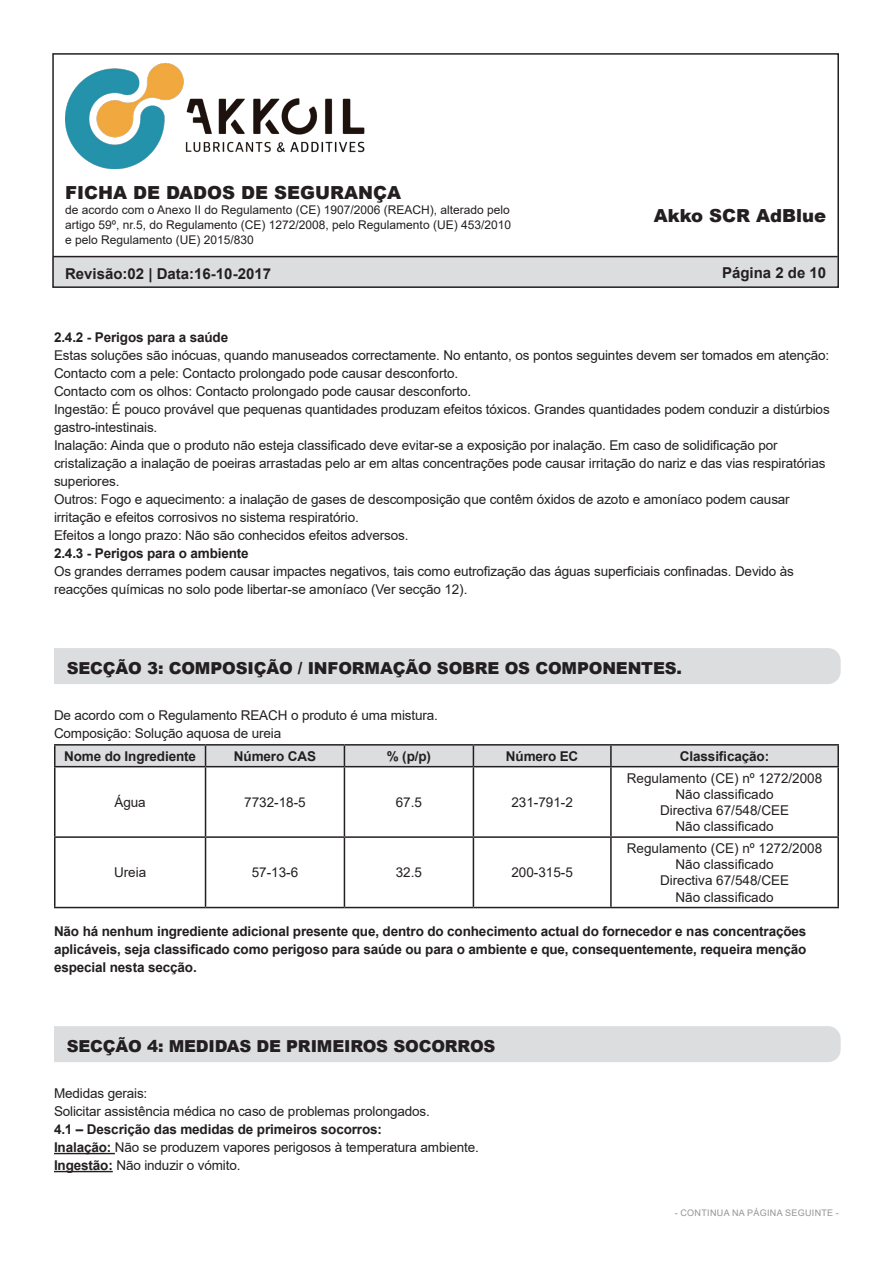
<style>
.page{position:relative;width:893px;height:1263px;background:#fff}
.page>*{position:absolute;margin:0;border:0;box-sizing:border-box;transform-origin:0 0}
.t1{font:900 18px "Arial";color:#231f20}
.t2{font:900 16.5px "Arial";letter-spacing:-.01em;color:#231f20}
.t3{font:700 15px "Arial";color:#231f20}
.t4{font:13.5px/18px "Arial";letter-spacing:-.01em;color:#231f20}
.t5{font:700 13.5px/18px "Arial";letter-spacing:-.01em;color:#231f20;text-align:justify}
.t6{font:12px/15px "Arial";color:#231f20;text-align:justify}
.t7{font:9px "Arial";letter-spacing:.035em;color:#939598}
.s1{font-weight:700}
</style>
<div class="page">
<div style="left:52px;top:257px;width:787px;height:31px;background:#dcdddf"></div>
<div style="left:52px;top:53px;width:787px;height:235px;border:2px solid #231f20"></div>
<img style="left:65px;top:64px;width:300px;height:104px">
<hr style="left:53px;top:256px;width:785px;height:1px;background:#231f20">
<hr style="left:54px;top:1153px;width:61px;height:1px;background:#231f20">
<hr style="left:54px;top:1171px;width:59px;height:1px;background:#231f20">
<div style="left:54px;top:648px;width:787px;height:36px;background:#dcdddf"></div>
<hr style="left:54px;top:744px;width:152px;height:2px;background:#231f20">
<hr style="left:54px;top:746px;width:2px;height:20px;background:#231f20">
<hr style="left:206px;top:744px;width:138px;height:2px;background:#231f20">
<hr style="left:344px;top:744px;width:129px;height:2px;background:#231f20">
<hr style="left:473px;top:744px;width:138px;height:2px;background:#231f20">
<svg style="left:55px;top:745px;width:782px;height:21px;background:#d6d7d9"></svg>
<hr style="left:611px;top:744px;width:228px;height:2px;background:#231f20">
<hr style="left:610px;top:746px;width:2px;height:20px;background:#231f20">
<hr style="left:837px;top:746px;width:2px;height:20px;background:#231f20">
<hr style="left:54px;top:766px;width:152px;height:1px;background:#231f20">
<hr style="left:54px;top:767px;width:2px;height:69px;background:#231f20">
<hr style="left:206px;top:766px;width:138px;height:1px;background:#231f20">
<hr style="left:205px;top:767px;width:1px;height:69px;background:#231f20">
<hr style="left:344px;top:766px;width:129px;height:1px;background:#231f20">
<hr style="left:344px;top:767px;width:1px;height:69px;background:#231f20">
<hr style="left:473px;top:766px;width:138px;height:1px;background:#231f20">
<hr style="left:473px;top:767px;width:1px;height:69px;background:#231f20">
<hr style="left:611px;top:766px;width:228px;height:1px;background:#231f20">
<hr style="left:610px;top:767px;width:2px;height:69px;background:#231f20">
<hr style="left:837px;top:767px;width:2px;height:69px;background:#231f20">
<hr style="left:54px;top:836px;width:152px;height:2px;background:#231f20">
<hr style="left:54px;top:838px;width:2px;height:69px;background:#231f20">
<hr style="left:206px;top:836px;width:138px;height:2px;background:#231f20">
<hr style="left:205px;top:838px;width:1px;height:69px;background:#231f20">
<hr style="left:344px;top:836px;width:129px;height:2px;background:#231f20">
<hr style="left:344px;top:838px;width:1px;height:69px;background:#231f20">
<hr style="left:473px;top:836px;width:138px;height:2px;background:#231f20">
<hr style="left:473px;top:838px;width:1px;height:69px;background:#231f20">
<hr style="left:611px;top:836px;width:228px;height:2px;background:#231f20">
<hr style="left:610px;top:838px;width:2px;height:69px;background:#231f20">
<hr style="left:837px;top:838px;width:2px;height:69px;background:#231f20">
<hr style="left:54px;top:907px;width:152px;height:1px;background:#231f20">
<hr style="left:206px;top:907px;width:138px;height:1px;background:#231f20">
<hr style="left:344px;top:907px;width:129px;height:1px;background:#231f20">
<hr style="left:473px;top:907px;width:138px;height:1px;background:#231f20">
<hr style="left:611px;top:907px;width:228px;height:1px;background:#231f20">
<div style="left:54px;top:1026px;width:787px;height:36px;background:#dcdddf"></div>
<h1 class="t1" style="left:65px;top:180px;width:338px">FICHA DE DADOS DE SEGURANÇA</h1>
<p class="t6" style="left:65px;top:202px;width:447px">de acordo com o Anexo II do Regulamento (CE) 1907/2006 (REACH), alterado pelo artigo 59º, nr.5, do Regulamento (CE) 1272/2008, pelo Regulamento (UE) 453/2010 e pelo Regulamento (UE) 2015/830</p>
<p class="t3" style="left:65px;top:263px;width:207px">Revisão:02 | Data:16-10-2017</p>
<h1 class="t1" style="left:654px;top:202px;width:174px">Akko SCR AdBlue</h1>
<p class="t3" style="left:722px;top:262px;width:106px">Página 2 de 10</p>
<p class="t5" style="left:54px;top:328px;width:176px">2.4.2 - Perigos para a saúde</p>
<p class="t4" style="left:54px;top:346px;width:777px">Estas soluções são inócuas, quando manuseados correctamente. No entanto, os pontos seguintes devem ser tomados em atenção:</p>
<p class="t4" style="left:54px;top:364px;width:406px">Contacto com a pele: Contacto prolongado pode causar desconforto.</p>
<p class="t4" style="left:54px;top:382px;width:419px">Contacto com os olhos: Contacto prolongado pode causar desconforto.</p>
<p class="t4" style="left:54px;top:400px;width:777px">Ingestão: É pouco provável que pequenas quantidades produzam efeitos tóxicos. Grandes quantidades podem conduzir a distúrbios gastro-intestinais.</p>
<p class="t4" style="left:54px;top:436px;width:773px">Inalação: Ainda que o produto não esteja classificado deve evitar-se a exposição por inalação. Em caso de solidificação por cristalização a inalação de poeiras arrastadas pelo ar em altas concentrações pode causar irritação do nariz e das vias respiratórias superiores.</p>
<p class="t4" style="left:54px;top:490px;width:737px">Outros: Fogo e aquecimento: a inalação de gases de descomposição que contêm óxidos de azoto e amoníaco podem causar irritação e efeitos corrosivos no sistema respiratório.</p>
<p class="t4" style="left:54px;top:526px;width:356px">Efeitos a longo prazo: Não são conhecidos efeitos adversos.</p>
<p class="t5" style="left:54px;top:544px;width:196px">2.4.3 - Perigos para o ambiente</p>
<p class="t4" style="left:54px;top:562px;width:741px">Os grandes derrames podem causar impactes negativos, tais como eutrofização das águas superficiais confinadas. Devido às reacções químicas no solo pode libertar-se amoníaco (Ver secção 12).</p>
<p class="t2" style="left:67px;top:656px;width:617px">SECÇÃO 3: COMPOSIÇÃO / INFORMAÇÃO SOBRE OS COMPONENTES.</p>
<p class="t4" style="left:54px;top:706px;width:385px">De acordo com o Regulamento REACH o produto é uma mistura.</p>
<p class="t4" style="left:54px;top:724px;width:229px">Composição: Solução aquosa de ureia</p>
<p class="t5" style="left:64px;top:747px;width:133px">Nome do Ingrediente</p>
<p class="t5" style="left:234px;top:747px;width:84px">Número CAS</p>
<p class="t5" style="left:387px;top:747px;width:46px">% (p/p)</p>
<p class="t5" style="left:506px;top:747px;width:74px">Número EC</p>
<p class="t5" style="left:680px;top:747px;width:91px">Classificação:</p>
<p class="t4" style="left:115px;top:793px;width:33px">Água</p>
<p class="t4" style="left:244px;top:793px;width:63px">7732-18-5</p>
<p class="t4" style="left:396px;top:793px;width:28px">67.5</p>
<p class="t4" style="left:511px;top:793px;width:63px">231-791-2</p>
<p class="t4" style="left:627px;top:769px;width:197px">Regulamento (CE) nº 1272/2008</p>
<p class="t4" style="left:675px;top:785px;width:100px">Não classificado</p>
<p class="t4" style="left:660px;top:801px;width:131px">Directiva 67/548/CEE</p>
<p class="t4" style="left:675px;top:817px;width:100px">Não classificado</p>
<p class="t4" style="left:627px;top:839px;width:197px">Regulamento (CE) nº 1272/2008</p>
<p class="t4" style="left:675px;top:855px;width:100px">Não classificado</p>
<p class="t4" style="left:660px;top:871px;width:131px">Directiva 67/548/CEE</p>
<p class="t4" style="left:675px;top:888px;width:100px">Não classificado</p>
<p class="t5" style="left:54px;top:922px;width:754px">Não há nenhum ingrediente adicional presente que, dentro do conhecimento actual do fornecedor e nas concentrações aplicáveis, seja classificado como perigoso para saúde ou para o ambiente e que, consequentemente, requeira menção especial nesta secção.</p>
<p class="t4" style="left:114px;top:863px;width:34px">Ureia</p>
<p class="t4" style="left:252px;top:863px;width:48px">57-13-6</p>
<p class="t4" style="left:396px;top:863px;width:28px">32.5</p>
<p class="t4" style="left:511px;top:863px;width:63px">200-315-5</p>
<p class="t2" style="left:67px;top:1034px;width:430px">SECÇÃO 4: MEDIDAS DE PRIMEIROS SOCORROS</p>
<p class="t4" style="left:54px;top:1084px;width:95px">Medidas gerais:</p>
<p class="t4" style="left:54px;top:1102px;width:377px">Solicitar assistência médica no caso de problemas prolongados.</p>
<p class="t5" style="left:54px;top:1120px;width:330px">4.1 – Descrição das medidas de primeiros socorros:</p>
<p class="t4" style="left:54px;top:1138px;width:426px"><span class="s1">Inalação:</span> Não se produzem vapores perigosos à temperatura ambiente.</p>
<p class="t4" style="left:54px;top:1156px;width:188px"><span class="s1">Ingestão:</span> Não induzir o vómito.</p>
<p class="t7" style="left:675px;top:1206px;width:166px">- CONTINUA NA PÁGINA SEGUINTE -</p>
</div>
